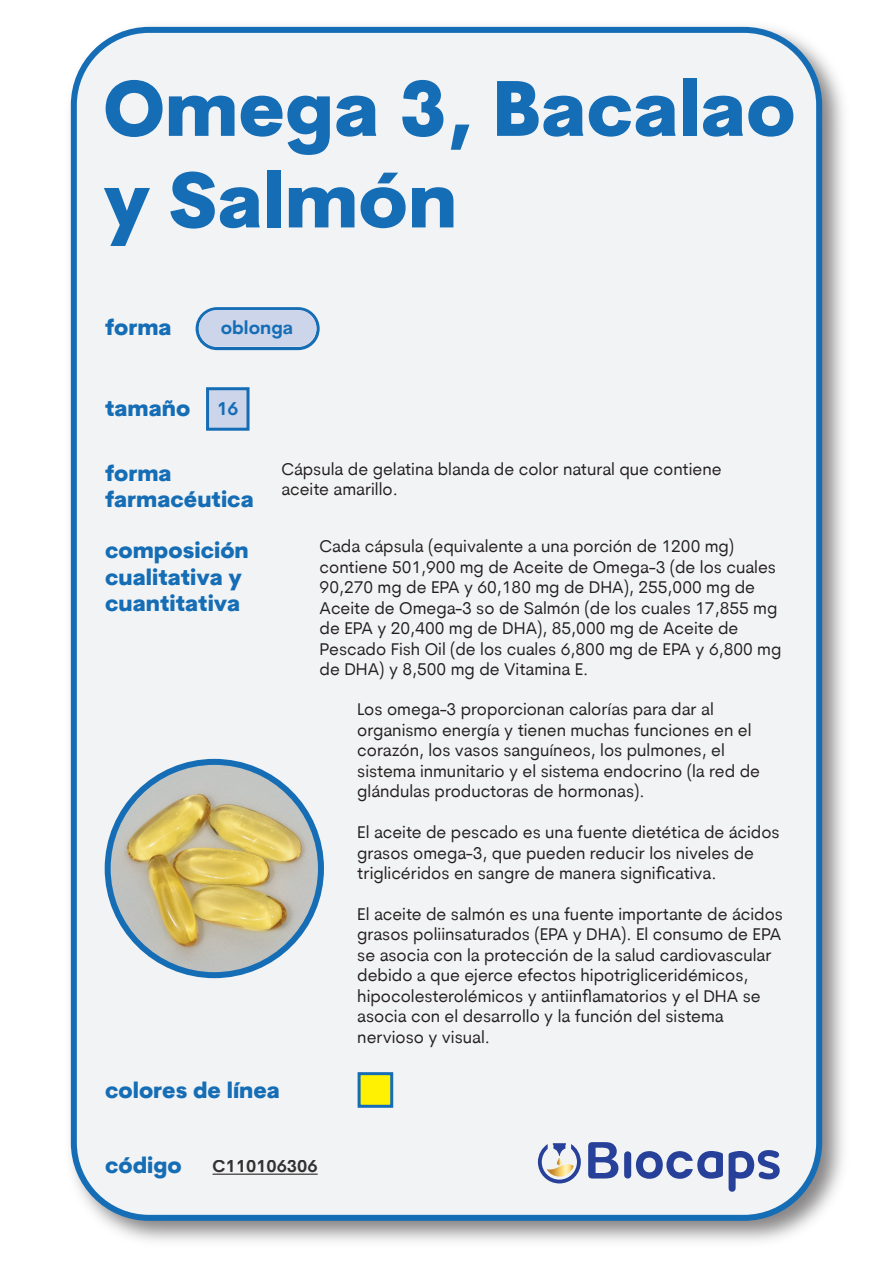
<style>
.page{position:relative;width:893px;height:1263px;background:#fff}
.page>*{position:absolute;margin:0;border:0;box-sizing:border-box;transform-origin:0 0}
.t1{font:800 76.35px/91.5px "Cerebri Sans Pro";color:#156db5}
.t2{font:800 21.9px/26.2px "Cerebri Sans Pro";color:#156db5}
.t3{font:700 18.3px "Cerebri Sans Pro";color:#156db5}
.t4{font:17.1px/20.4px "Cerebri Sans Pro";color:#231f20}
.t5{font:700 17.1px "Cerebri Sans Pro";color:#231f20}
</style>
<div class="page">
<img style="left:70px;top:26px;width:774px;height:1216px">
<div style="left:74px;top:30px;width:745px;height:1188px;background:#f2f3f4;border-radius:75px"></div>
<div style="left:71px;top:27px;width:751px;height:1194px;border:6px solid #156db5;border-radius:75px"></div>
<svg style="left:729px;top:1150px;width:51px;height:42px"></svg>
<svg style="left:588px;top:1142px;width:30px;height:36px"></svg>
<svg style="left:624px;top:1151px;width:99px;height:28px"></svg>
<svg style="left:538px;top:1143px;width:43px;height:40px"></svg>
<svg style="left:196px;top:307px;width:124px;height:43px"></svg>
<div style="left:199px;top:310px;width:117px;height:37px;background:#cdd5eb;border-radius:18px"></div>
<div style="left:206px;top:387px;width:44px;height:44px;background:#cdd5eb;border:3px solid #156db5"></div>
<hr style="left:213px;top:1173px;width:105px;height:2px;background:#231f20">
<div style="left:358px;top:1072px;width:35px;height:36px;background:#fff101;border:3px solid #156db5"></div>
<img style="left:110px;top:764px;width:210px;height:209px;border-radius:105px">
<div style="left:105px;top:759px;width:219px;height:219px;border:6px solid #156db5;border-radius:50%"></div>
<h1 class="t1" style="left:103px;top:57px;width:694px">Omega 3, Bacalao y Salmón</h1>
<p class="t2" style="left:105px;top:312px;width:68px">forma</p>
<p class="t2" style="left:105px;top:393px;width:87px">tamaño</p>
<p class="t3" style="left:221px;top:314px;width:74px">oblonga</p>
<p class="t3" style="left:217px;top:396px;width:23px">16</p>
<p class="t2" style="left:105px;top:458px;width:150px">forma farmacéutica</p>
<p class="t2" style="left:105px;top:536px;width:145px">composición cualitativa y cuantitativa</p>
<p class="t4" style="left:281px;top:458px;width:442px">Cápsula de gelatina blanda de color natural que contiene aceite amarillo.</p>
<p class="t4" style="left:320px;top:535px;width:463px">Cada cápsula (equivalente a una porción de 1200 mg) contiene 501,900 mg de Aceite de Omega-3 (de los cuales 90,270 mg de EPA y 60,180 mg de DHA), 255,000 mg de Aceite de Omega-3 so de Salmón (de los cuales 17,855 mg de EPA y 20,400 mg de DHA), 85,000 mg de Aceite de Pescado Fish Oil (de los cuales 6,800 mg de EPA y 6,800 mg de DHA) y 8,500 mg de Vitamina E.</p>
<p class="t4" style="left:357px;top:698px;width:404px">Los omega-3 proporcionan calorías para dar al organismo energía y tienen muchas funciones en el corazón, los vasos sanguíneos, los pulmones, el sistema inmunitario y el sistema endocrino (la red de glándulas productoras de hormonas).</p>
<p class="t4" style="left:357px;top:821px;width:424px">El aceite de pescado es una fuente dietética de ácidos grasos omega-3, que pueden reducir los niveles de triglicéridos en sangre de manera significativa.</p>
<p class="t4" style="left:357px;top:903px;width:427px">El aceite de salmón es una fuente importante de ácidos grasos poliinsaturados (EPA y DHA). El consumo de EPA se asocia con la protección de la salud cardiovascular debido a que ejerce efectos hipotrigliceridémicos, hipocolesterolémicos y antiinflamatorios y el DHA se asocia con el desarrollo y la función del sistema nervioso y visual.</p>
<p class="t2" style="left:105px;top:1075px;width:176px">colores de línea</p>
<p class="t2" style="left:105px;top:1150px;width:78px">código</p>
<p class="t5" style="left:213px;top:1154px;width:107px">C110106306</p>
</div>
